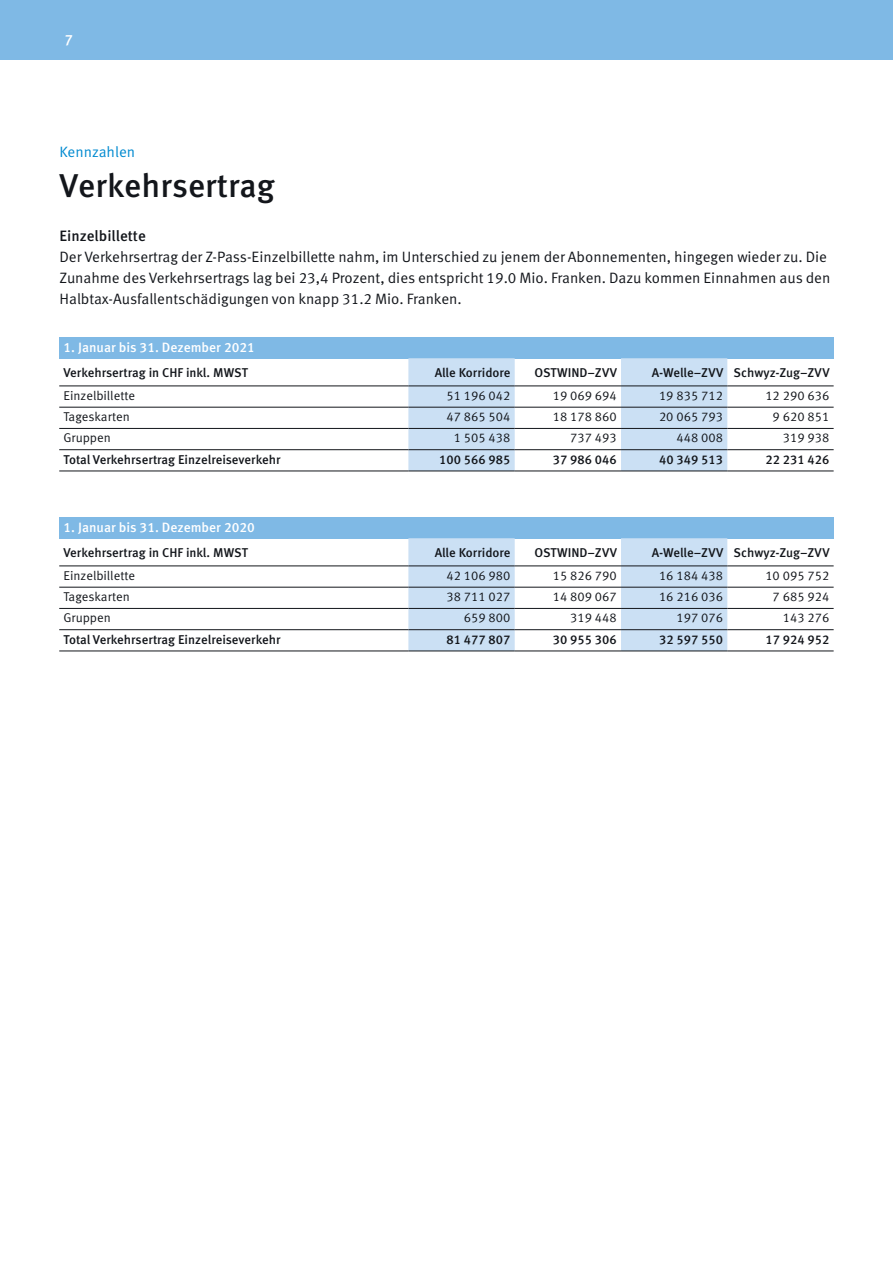
<style>
.page{position:relative;width:893px;height:1263px;background:#fff}
.page>*{position:absolute;margin:0;border:0;box-sizing:border-box;transform-origin:0 0}
.t1{font:500 33px "Meta OT";color:#13161b}
.t2{font:15px/21px "Meta OT";color:#13161b}
.t3{font:500 15px "Meta OT";color:#13161b}
.t4{font:15px "Meta OT";color:#008ad0}
.t5{font:500 15px "Meta OT";color:#fff}
.t6{font:500 13.5px "Meta OT";color:#fff}
.t7{font:500 12.75px "Meta OT";color:#13161b}
.t8{font:12.75px "Meta OT";color:#13161b}
</style>
<div class="page">
<div style="left:0;top:0;width:893px;height:60px;background:#7fb9e5"></div>
<div style="left:59px;top:337px;width:775px;height:21px;background:#7fb9e5"></div>
<svg style="left:408px;top:358px;width:319px;height:113px"></svg>
<hr style="left:59px;top:385px;width:349px;height:1px;background:#13161b">
<hr style="left:408px;top:385px;width:107px;height:1px;background:#13161b">
<hr style="left:515px;top:385px;width:106px;height:1px;background:#13161b">
<hr style="left:621px;top:385px;width:106px;height:1px;background:#13161b">
<hr style="left:727px;top:385px;width:107px;height:1px;background:#13161b">
<hr style="left:59px;top:407px;width:349px;height:1px;background:#13161b">
<hr style="left:408px;top:407px;width:107px;height:1px;background:#13161b">
<hr style="left:515px;top:407px;width:106px;height:1px;background:#13161b">
<hr style="left:621px;top:407px;width:106px;height:1px;background:#13161b">
<hr style="left:727px;top:407px;width:107px;height:1px;background:#13161b">
<hr style="left:59px;top:428px;width:349px;height:1px;background:#13161b">
<hr style="left:408px;top:428px;width:107px;height:1px;background:#13161b">
<hr style="left:515px;top:428px;width:106px;height:1px;background:#13161b">
<hr style="left:621px;top:428px;width:106px;height:1px;background:#13161b">
<hr style="left:727px;top:428px;width:107px;height:1px;background:#13161b">
<hr style="left:59px;top:449px;width:349px;height:1px;background:#13161b">
<hr style="left:408px;top:449px;width:107px;height:1px;background:#13161b">
<hr style="left:515px;top:449px;width:106px;height:1px;background:#13161b">
<hr style="left:621px;top:449px;width:106px;height:1px;background:#13161b">
<hr style="left:727px;top:449px;width:107px;height:1px;background:#13161b">
<hr style="left:59px;top:471px;width:349px;height:1px;background:#13161b">
<hr style="left:408px;top:471px;width:107px;height:1px;background:#13161b">
<hr style="left:515px;top:471px;width:106px;height:1px;background:#13161b">
<hr style="left:621px;top:471px;width:106px;height:1px;background:#13161b">
<hr style="left:727px;top:471px;width:107px;height:1px;background:#13161b">
<div style="left:59px;top:517px;width:775px;height:21px;background:#7fb9e5"></div>
<svg style="left:408px;top:538px;width:319px;height:113px"></svg>
<hr style="left:59px;top:565px;width:349px;height:1px;background:#13161b">
<hr style="left:408px;top:565px;width:107px;height:1px;background:#13161b">
<hr style="left:515px;top:565px;width:106px;height:1px;background:#13161b">
<hr style="left:621px;top:565px;width:106px;height:1px;background:#13161b">
<hr style="left:727px;top:565px;width:107px;height:1px;background:#13161b">
<hr style="left:59px;top:587px;width:349px;height:1px;background:#13161b">
<hr style="left:408px;top:587px;width:107px;height:1px;background:#13161b">
<hr style="left:515px;top:587px;width:106px;height:1px;background:#13161b">
<hr style="left:621px;top:587px;width:106px;height:1px;background:#13161b">
<hr style="left:727px;top:587px;width:107px;height:1px;background:#13161b">
<hr style="left:59px;top:608px;width:349px;height:1px;background:#13161b">
<hr style="left:408px;top:608px;width:107px;height:1px;background:#13161b">
<hr style="left:515px;top:608px;width:106px;height:1px;background:#13161b">
<hr style="left:621px;top:608px;width:106px;height:1px;background:#13161b">
<hr style="left:727px;top:608px;width:107px;height:1px;background:#13161b">
<hr style="left:59px;top:629px;width:349px;height:1px;background:#13161b">
<hr style="left:408px;top:629px;width:107px;height:1px;background:#13161b">
<hr style="left:515px;top:629px;width:106px;height:1px;background:#13161b">
<hr style="left:621px;top:629px;width:106px;height:1px;background:#13161b">
<hr style="left:727px;top:629px;width:107px;height:1px;background:#13161b">
<hr style="left:59px;top:651px;width:349px;height:1px;background:#13161b">
<hr style="left:408px;top:651px;width:107px;height:1px;background:#13161b">
<hr style="left:515px;top:651px;width:106px;height:1px;background:#13161b">
<hr style="left:621px;top:651px;width:106px;height:1px;background:#13161b">
<hr style="left:727px;top:651px;width:107px;height:1px;background:#13161b">
<p class="t5" style="left:64px;top:30px;width:10px">7</p>
<p class="t4" style="left:60px;top:143px;width:77px">Kennzahlen</p>
<h1 class="t1" style="left:60px;top:165px;width:217px">Verkehrsertrag</h1>
<p class="t3" style="left:60px;top:227px;width:88px">Einzelbillette</p>
<p class="t2" style="left:60px;top:247px;width:772px">Der Verkehrsertrag der Z-Pass-Einzelbillette nahm, im Unterschied zu jenem der Abonnementen, hingegen wieder zu. Die<br>Zunahme des Verkehrsertrags lag bei 23,4 Prozent, dies entspricht 19.0 Mio. Franken. Dazu kommen Einnahmen aus den<br>Halbtax-Ausfallentschädigungen von knapp 31.2 Mio. Franken.</p>
<p class="t6" style="left:63px;top:338px;width:193px">1. Januar bis 31. Dezember 2021</p>
<p class="t7" style="left:63px;top:365px;width:186px">Verkehrsertrag in CHF inkl. MWST</p>
<p class="t7" style="left:435px;top:365px;width:77px">Alle Korridore</p>
<p class="t7" style="left:534px;top:365px;width:84px">OSTWIND–ZVV</p>
<p class="t7" style="left:652px;top:365px;width:179px">A-Welle–ZVV Schwyz-Zug–ZVV</p>
<p class="t8" style="left:63px;top:388px;width:73px">Einzelbillette</p>
<p class="t8" style="left:446px;top:388px;width:66px">51 196 042</p>
<p class="t8" style="left:553px;top:388px;width:66px">19 069 694</p>
<p class="t8" style="left:659px;top:388px;width:66px">19 835 712</p>
<p class="t8" style="left:765px;top:388px;width:66px">12 290 636</p>
<p class="t8" style="left:63px;top:409px;width:68px">Tageskarten</p>
<p class="t8" style="left:446px;top:409px;width:66px">47 865 504</p>
<p class="t8" style="left:553px;top:409px;width:66px">18 178 860</p>
<p class="t8" style="left:659px;top:409px;width:66px">20 065 793</p>
<p class="t8" style="left:773px;top:409px;width:58px">9 620 851</p>
<p class="t8" style="left:63px;top:430px;width:49px">Gruppen</p>
<p class="t8" style="left:454px;top:430px;width:58px">1 505 438</p>
<p class="t8" style="left:570px;top:430px;width:48px">737 493</p>
<p class="t8" style="left:676px;top:430px;width:48px">448 008</p>
<p class="t8" style="left:783px;top:430px;width:48px">319 938</p>
<p class="t7" style="left:63px;top:451px;width:219px">Total Verkehrsertrag Einzelreiseverkehr</p>
<p class="t7" style="left:439px;top:451px;width:73px">100 566 985</p>
<p class="t7" style="left:553px;top:451px;width:65px">37 986 046</p>
<p class="t7" style="left:659px;top:451px;width:65px">40 349 513</p>
<p class="t7" style="left:765px;top:451px;width:65px">22 231 426</p>
<p class="t6" style="left:63px;top:518px;width:193px">1. Januar bis 31. Dezember 2020</p>
<p class="t7" style="left:63px;top:545px;width:186px">Verkehrsertrag in CHF inkl. MWST</p>
<p class="t7" style="left:435px;top:545px;width:77px">Alle Korridore</p>
<p class="t7" style="left:534px;top:545px;width:84px">OSTWIND–ZVV</p>
<p class="t7" style="left:652px;top:545px;width:179px">A-Welle–ZVV Schwyz-Zug–ZVV</p>
<p class="t8" style="left:63px;top:568px;width:73px">Einzelbillette</p>
<p class="t8" style="left:446px;top:568px;width:66px">42 106 980</p>
<p class="t8" style="left:553px;top:568px;width:66px">15 826 790</p>
<p class="t8" style="left:659px;top:568px;width:66px">16 184 438</p>
<p class="t8" style="left:765px;top:568px;width:66px">10 095 752</p>
<p class="t8" style="left:63px;top:589px;width:68px">Tageskarten</p>
<p class="t8" style="left:446px;top:589px;width:66px">38 711 027</p>
<p class="t8" style="left:553px;top:589px;width:66px">14 809 067</p>
<p class="t8" style="left:659px;top:589px;width:66px">16 216 036</p>
<p class="t8" style="left:773px;top:589px;width:58px">7 685 924</p>
<p class="t8" style="left:63px;top:610px;width:49px">Gruppen</p>
<p class="t8" style="left:464px;top:610px;width:48px">659 800</p>
<p class="t8" style="left:570px;top:610px;width:48px">319 448</p>
<p class="t8" style="left:676px;top:610px;width:48px">197 076</p>
<p class="t8" style="left:783px;top:610px;width:48px">143 276</p>
<p class="t7" style="left:63px;top:631px;width:219px">Total Verkehrsertrag Einzelreiseverkehr</p>
<p class="t7" style="left:446px;top:631px;width:65px">81 477 807</p>
<p class="t7" style="left:553px;top:631px;width:65px">30 955 306</p>
<p class="t7" style="left:659px;top:631px;width:65px">32 597 550</p>
<p class="t7" style="left:765px;top:631px;width:65px">17 924 952</p>
</div>
